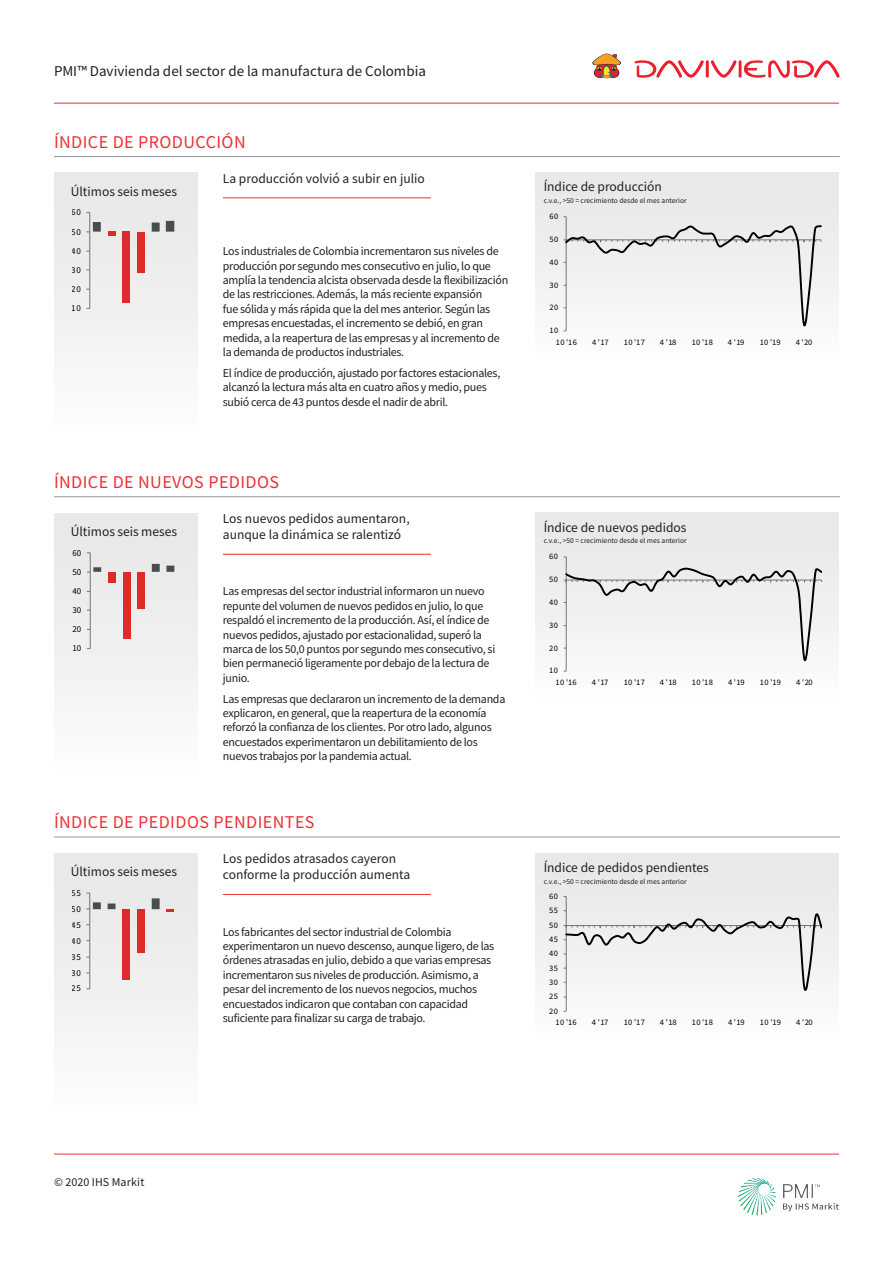
<style>
.page{position:relative;width:893px;height:1263px;background:#fff}
.page>*{position:absolute;margin:0;border:0;box-sizing:border-box;transform-origin:0 0}
.t1{font:18px "Source Sans Pro";letter-spacing:.025em;color:#ee2e33}
.t2{font:15px "Source Sans Pro";letter-spacing:.005em;color:#231f20}
.t3{font:13.5px/16.2px "Source Sans Pro";color:#231f20}
.t4{font:12px/14.4px "Source Sans Pro";letter-spacing:-.025em;color:#231f20}
.t5{font:12px "Source Sans Pro";letter-spacing:.01em;color:#231f20}
.t6{font:9px "Source Sans Pro";letter-spacing:.005em;color:#000001}
.t7{font:8.4px "Source Sans Pro";letter-spacing:.04em;color:#000001}
.t8{font:7.5px "Source Sans Pro";color:#231f20}
</style>
<div class="page">
<hr style="left:54px;top:103px;width:785px;height:1px;background:#ee2e33">
<img style="left:738px;top:1177px;width:101px;height:38px">
<hr style="left:54px;top:1154px;width:785px;height:1px;background:#ee2e33">
<img style="left:592px;top:53px;width:248px;height:26px">
<div style="left:54px;top:173px;width:143px;height:263px;background:linear-gradient(to right,#f1f1f1,#f2f2f2)"></div>
<hr style="left:54px;top:156px;width:786px;height:1px;background:#939598">
<div style="left:535px;top:173px;width:304px;height:187px;background:linear-gradient(to right,#f1f0f1,#f1f0f1)"></div>
<hr style="left:566px;top:217px;width:1px;height:114px;background:#7c7f80">
<svg style="left:564px;top:223px;width:258px;height:109px"></svg>
<hr style="left:54px;top:496px;width:786px;height:1px;background:#939598">
<div style="left:535px;top:513px;width:304px;height:187px;background:linear-gradient(to right,#f1f0f0,#f1f0f0)"></div>
<hr style="left:566px;top:557px;width:1px;height:114px;background:#7c7f80">
<div style="left:564px;top:565px;width:258px;height:107px;background:#f2f1f1"></div>
<hr style="left:54px;top:837px;width:786px;height:1px;background:#939598">
<div style="left:535px;top:853px;width:304px;height:187px;background:linear-gradient(to right,#f1f1f1,#f2f1f2)"></div>
<hr style="left:566px;top:896px;width:1px;height:115px;background:#7c7f80">
<svg style="left:564px;top:907px;width:258px;height:91px"></svg>
<div style="left:122px;top:232px;width:8px;height:71px;background:#dd2b29"></div>
<div style="left:137px;top:232px;width:8px;height:40px;background:#dd2b29"></div>
<hr style="left:89px;top:213px;width:1px;height:95px;background:#7c7f80">
<svg style="left:86px;top:221px;width:88px;height:15px"></svg>
<div style="left:54px;top:513px;width:143px;height:263px;background:linear-gradient(to right,#f2f1f1,#f2f0f1)"></div>
<div style="left:108px;top:572px;width:8px;height:11px;background:#dc2b29"></div>
<div style="left:123px;top:572px;width:7px;height:67px;background:#dd2b29"></div>
<div style="left:137px;top:572px;width:8px;height:37px;background:#dd2b29"></div>
<hr style="left:90px;top:553px;width:1px;height:96px;background:#7c7f80">
<svg style="left:87px;top:564px;width:87px;height:9px"></svg>
<div style="left:54px;top:853px;width:143px;height:264px;background:linear-gradient(to right,#f1f1f1,#f2f1f2)"></div>
<div style="left:122px;top:909px;width:8px;height:70px;background:#dd2b29"></div>
<div style="left:137px;top:909px;width:8px;height:44px;background:#dd2b29"></div>
<svg style="left:166px;top:909px;width:8px;height:2px"></svg>
<hr style="left:89px;top:893px;width:1px;height:96px;background:#7c7f80">
<svg style="left:86px;top:893px;width:74px;height:17px"></svg>
<hr style="left:223px;top:198px;width:208px;height:1px;background:#ee2e33">
<hr style="left:223px;top:554px;width:208px;height:1px;background:#ee2e33">
<hr style="left:223px;top:894px;width:208px;height:1px;background:#ee2e33">
<p class="t2" style="left:54px;top:61px;width:373px">PMI™ Davivienda del sector de la manufactura de Colombia</p>
<h1 class="t1" style="left:54px;top:130px;width:193px">ÍNDICE DE PRODUCCIÓN</h1>
<p class="t3" style="left:71px;top:183px;width:108px">Últimos seis meses</p>
<p class="t6" style="left:72px;top:207px;width:11px">60</p>
<p class="t6" style="left:72px;top:226px;width:11px">50</p>
<p class="t6" style="left:72px;top:245px;width:11px">40</p>
<p class="t6" style="left:72px;top:264px;width:11px">30</p>
<p class="t6" style="left:72px;top:283px;width:11px">20</p>
<p class="t6" style="left:72px;top:302px;width:11px">10</p>
<p class="t3" style="left:223px;top:170px;width:203px">La producción volvió a subir en julio</p>
<p class="t4" style="left:223px;top:244px;width:287px">Los industriales de Colombia incrementaron sus niveles de producción por segundo mes consecutivo en julio, lo que amplía la tendencia alcista observada desde la flexibilización de las restricciones. Además, la más reciente expansión<br>fue sólida y más rápida que la del mes anterior. Según las empresas encuestadas, el incremento se debió, en gran medida, a la reapertura de las empresas y al incremento de la demanda de productos industriales.</p>
<p class="t4" style="left:223px;top:365px;width:279px">El índice de producción, ajustado por factores estacionales, alcanzó la lectura más alta en cuatro años y medio, pues subió cerca de 43 puntos desde el nadir de abril.</p>
<h1 class="t1" style="left:54px;top:471px;width:227px">ÍNDICE DE NUEVOS PEDIDOS</h1>
<p class="t3" style="left:71px;top:523px;width:108px">Últimos seis meses</p>
<p class="t6" style="left:72px;top:547px;width:10px">60</p>
<p class="t6" style="left:72px;top:566px;width:10px">50</p>
<p class="t6" style="left:72px;top:585px;width:10px">40</p>
<p class="t6" style="left:72px;top:604px;width:10px">30</p>
<p class="t6" style="left:72px;top:623px;width:10px">20</p>
<p class="t6" style="left:72px;top:642px;width:10px">10</p>
<p class="t3" style="left:223px;top:510px;width:188px">Los nuevos pedidos aumentaron, aunque la dinámica se ralentizó</p>
<p class="t4" style="left:223px;top:584px;width:274px">Las empresas del sector industrial informaron un nuevo repunte del volumen de nuevos pedidos en julio, lo que respaldó el incremento de la producción. Así, el índice de nuevos pedidos, ajustado por estacionalidad, superó la marca de los 50,0 puntos por segundo mes consecutivo, si bien permaneció ligeramente por debajo de la lectura de junio.</p>
<p class="t4" style="left:223px;top:691px;width:284px">Las empresas que declararon un incremento de la demanda explicaron, en general, que la reapertura de la economía reforzó la confianza de los clientes. Por otro lado, algunos encuestados experimentaron un debilitamiento de los nuevos trabajos por la pandemia actual.</p>
<h1 class="t1" style="left:54px;top:811px;width:262px">ÍNDICE DE PEDIDOS PENDIENTES</h1>
<p class="t3" style="left:71px;top:863px;width:108px">Últimos seis meses</p>
<p class="t6" style="left:72px;top:887px;width:11px">55</p>
<p class="t6" style="left:72px;top:903px;width:11px">50</p>
<p class="t6" style="left:72px;top:919px;width:11px">45</p>
<p class="t6" style="left:72px;top:935px;width:11px">40</p>
<p class="t6" style="left:72px;top:951px;width:11px">35</p>
<p class="t6" style="left:72px;top:967px;width:11px">30</p>
<p class="t6" style="left:72px;top:983px;width:11px">25</p>
<p class="t3" style="left:223px;top:850px;width:189px">Los pedidos atrasados cayeron conforme la producción aumenta</p>
<p class="t4" style="left:223px;top:924px;width:273px">Los fabricantes del sector industrial de Colombia experimentaron un nuevo descenso, aunque ligero, de las órdenes atrasadas en julio, debido a que varias empresas incrementaron sus niveles de producción. Asimismo, a pesar del incremento de los nuevos negocios, muchos encuestados indicaron que contaban con capacidad suficiente para finalizar su carga de trabajo.</p>
<p class="t3" style="left:544px;top:179px;width:120px">Índice de producción</p>
<p class="t8" style="left:544px;top:196px;width:144px">c.v.e., &gt;50 = crecimiento desde el mes anterior</p>
<p class="t7" style="left:549px;top:211px;width:10px">60</p>
<p class="t7" style="left:549px;top:234px;width:10px">50</p>
<p class="t7" style="left:549px;top:257px;width:10px">40</p>
<p class="t7" style="left:549px;top:279px;width:10px">30</p>
<p class="t7" style="left:549px;top:302px;width:10px">20</p>
<p class="t7" style="left:549px;top:325px;width:10px">10</p>
<p class="t7" style="left:556px;top:336px;width:23px">10 '16</p>
<p class="t7" style="left:592px;top:336px;width:18px">4 '17</p>
<p class="t7" style="left:624px;top:336px;width:23px">10 '17</p>
<p class="t7" style="left:660px;top:336px;width:18px">4 '18</p>
<p class="t7" style="left:692px;top:336px;width:23px">10 '18</p>
<p class="t7" style="left:728px;top:336px;width:18px">4 '19</p>
<p class="t7" style="left:760px;top:336px;width:23px">10 '19</p>
<p class="t7" style="left:796px;top:336px;width:18px">4 '20</p>
<p class="t3" style="left:544px;top:519px;width:144px">Índice de nuevos pedidos</p>
<p class="t8" style="left:544px;top:536px;width:144px">c.v.e., &gt;50 = crecimiento desde el mes anterior</p>
<p class="t7" style="left:549px;top:551px;width:10px">60</p>
<p class="t7" style="left:549px;top:574px;width:10px">50</p>
<p class="t7" style="left:549px;top:597px;width:10px">40</p>
<p class="t7" style="left:549px;top:620px;width:10px">30</p>
<p class="t7" style="left:549px;top:642px;width:10px">20</p>
<p class="t7" style="left:549px;top:665px;width:10px">10</p>
<p class="t7" style="left:556px;top:677px;width:23px">10 '16</p>
<p class="t7" style="left:592px;top:677px;width:18px">4 '17</p>
<p class="t7" style="left:624px;top:677px;width:23px">10 '17</p>
<p class="t7" style="left:660px;top:677px;width:18px">4 '18</p>
<p class="t7" style="left:692px;top:677px;width:23px">10 '18</p>
<p class="t7" style="left:728px;top:677px;width:18px">4 '19</p>
<p class="t7" style="left:760px;top:677px;width:23px">10 '19</p>
<p class="t7" style="left:796px;top:677px;width:18px">4 '20</p>
<p class="t3" style="left:544px;top:859px;width:167px">Índice de pedidos pendientes</p>
<p class="t8" style="left:544px;top:876px;width:144px">c.v.e., &gt;50 = crecimiento desde el mes anterior</p>
<p class="t7" style="left:549px;top:891px;width:10px">60</p>
<p class="t7" style="left:549px;top:905px;width:10px">55</p>
<p class="t7" style="left:549px;top:919px;width:10px">50</p>
<p class="t7" style="left:549px;top:934px;width:10px">45</p>
<p class="t7" style="left:549px;top:948px;width:10px">40</p>
<p class="t7" style="left:549px;top:962px;width:10px">35</p>
<p class="t7" style="left:549px;top:977px;width:10px">30</p>
<p class="t7" style="left:549px;top:991px;width:10px">25</p>
<p class="t7" style="left:549px;top:1005px;width:10px">20</p>
<p class="t7" style="left:556px;top:1017px;width:23px">10 '16</p>
<p class="t7" style="left:592px;top:1017px;width:18px">4 '17</p>
<p class="t7" style="left:624px;top:1017px;width:23px">10 '17</p>
<p class="t7" style="left:660px;top:1017px;width:18px">4 '18</p>
<p class="t7" style="left:692px;top:1017px;width:23px">10 '18</p>
<p class="t7" style="left:728px;top:1017px;width:18px">4 '19</p>
<p class="t7" style="left:760px;top:1017px;width:23px">10 '19</p>
<p class="t7" style="left:796px;top:1017px;width:18px">4 '20</p>
<p class="t5" style="left:54px;top:1175px;width:92px">© 2020 IHS Markit</p>
</div>
